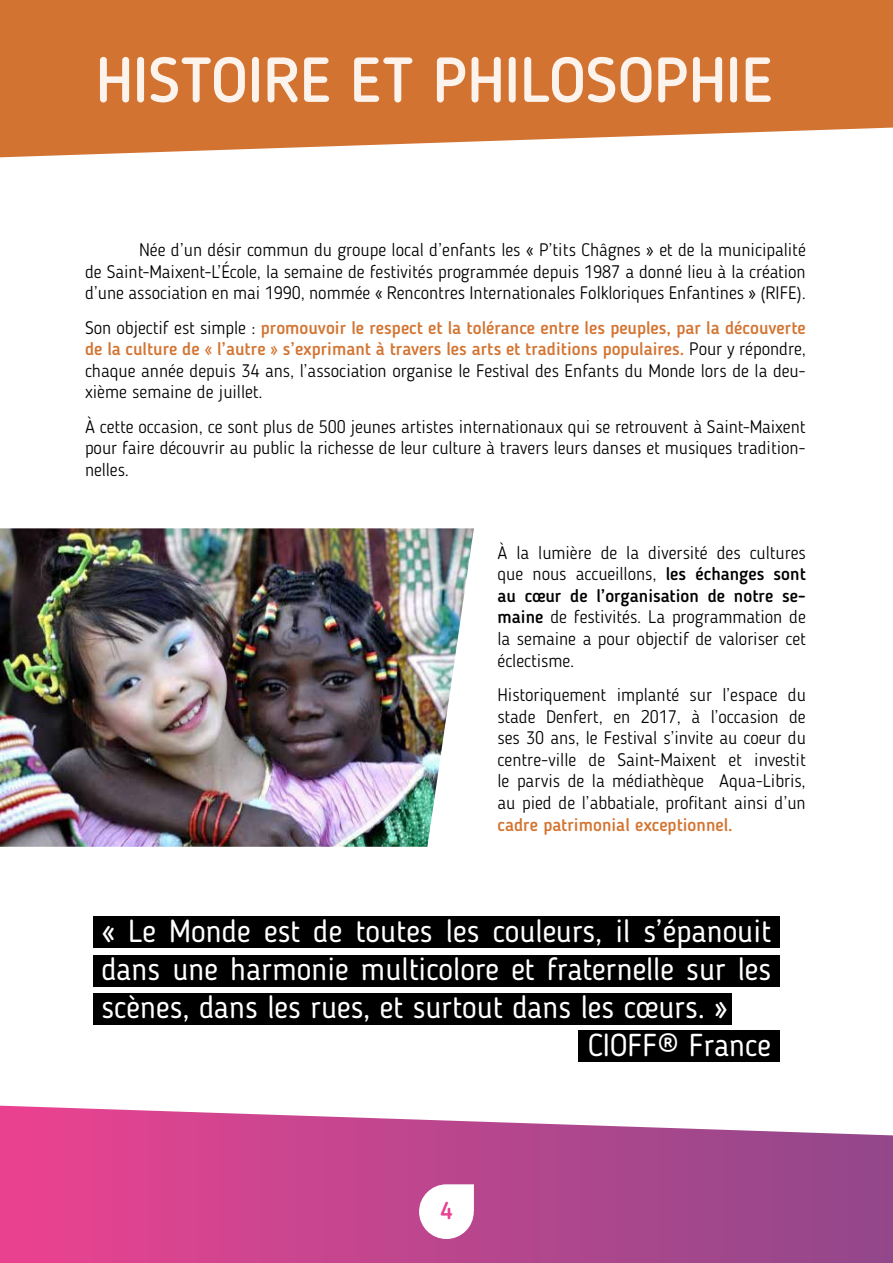
<style>
.page{position:relative;width:893px;height:1263px;background:#fff}
.page>*{position:absolute;margin:0;border:0;box-sizing:border-box;transform-origin:0 0}
.t1{font:500 63px "Blogger Sans";color:#fcf3ec}
.t2{font:31.5px "Blogger Sans";color:#fff}
.t3{font:500 24px "Blogger Sans";color:#e74290}
.t4{font:300 18px/21.6px "Blogger Sans";color:#000;text-align:justify}
.t5{font:500 18px "Blogger Sans";color:#d37431}
.s1{font-weight:500;color:#d37431}
.s2{font-weight:500}
</style>
<div class="page">
<svg style="left:0;top:0;width:893px;height:157px;background:#d77f44"></svg>
<svg style="left:0;top:1106px;width:893px;height:157px;background:#c45698"></svg>
<img style="left:0;top:528px;width:474px;height:319px">
<div style="left:93px;top:993px;width:639px;height:32px;background:#000"></div>
<div style="left:93px;top:955px;width:687px;height:31px;background:#000"></div>
<div style="left:93px;top:916px;width:687px;height:32px;background:#000"></div>
<div style="left:578px;top:1030px;width:202px;height:32px;background:#000"></div>
<svg style="left:419px;top:1184px;width:55px;height:55px"></svg>
<h1 class="t1" style="left:96px;top:42px;width:678px">HISTOIRE ET PHILOSOPHIE</h1>
<p class="t4" style="left:85px;top:239px;width:722px;text-indent:54px">Née d’un désir commun du groupe local d’enfants les « P’tits Châgnes » et de la municipalité de Saint-Maixent-L’École, la semaine de festivités programmée depuis 1987 a donné lieu à la création d’une association en mai 1990, nommée « Rencontres Internationales Folkloriques Enfantines » (RIFE).</p>
<p class="t4" style="left:85px;top:317px;width:722px">Son objectif est simple : <span class="s1">promouvoir le respect et la tolérance entre les peuples, par la découverte de la culture de « l’autre » s’exprimant à travers les arts et traditions populaires.</span> Pour y répondre, chaque année depuis 34 ans, l’association organise le Festival des Enfants du Monde lors de la deu&shy;xième semaine de juillet.</p>
<p class="t4" style="left:85px;top:416px;width:722px">À cette occasion, ce sont plus de 500 jeunes artistes internationaux qui se retrouvent à Saint-Maixent pour faire découvrir au public la richesse de leur culture à travers leurs danses et musiques tradition&shy;nelles.</p>
<p class="t4" style="left:497px;top:541px;width:310px">À la lumière de la diversité des cultures que nous accueillons, <span class="s2">les échanges sont au cœur de l’organisation de notre se&shy;maine</span> de festivités. La programmation de la semaine a pour objectif de valoriser cet éclectisme.</p>
<p class="t4" style="left:497px;top:684px;width:310px">Historiquement implanté sur l’espace du stade Denfert, en 2017, à l’occasion de ses 30 ans, le Festival s’invite au coeur du centre-ville de Saint-Maixent et investit le parvis de la médiathèque Aqua-Libris, au pied de l’abbatiale, profitant ainsi d’un</p>
<p class="t5" style="left:497px;top:813px;width:237px">cadre patrimonial exceptionnel.</p>
<h2 class="t2" style="left:102px;top:913px;width:671px">« Le Monde est de toutes les couleurs, il s’épanouit</h2>
<h2 class="t2" style="left:102px;top:950px;width:671px">dans une harmonie multicolore et fraternelle sur les</h2>
<h2 class="t2" style="left:102px;top:988px;width:628px">scènes, dans les rues, et surtout dans les cœurs. »</h2>
<h2 class="t2" style="left:588px;top:1026px;width:185px">CIOFF® France</h2>
<h3 class="t3" style="left:440px;top:1196px;width:14px">4</h3>
</div>
